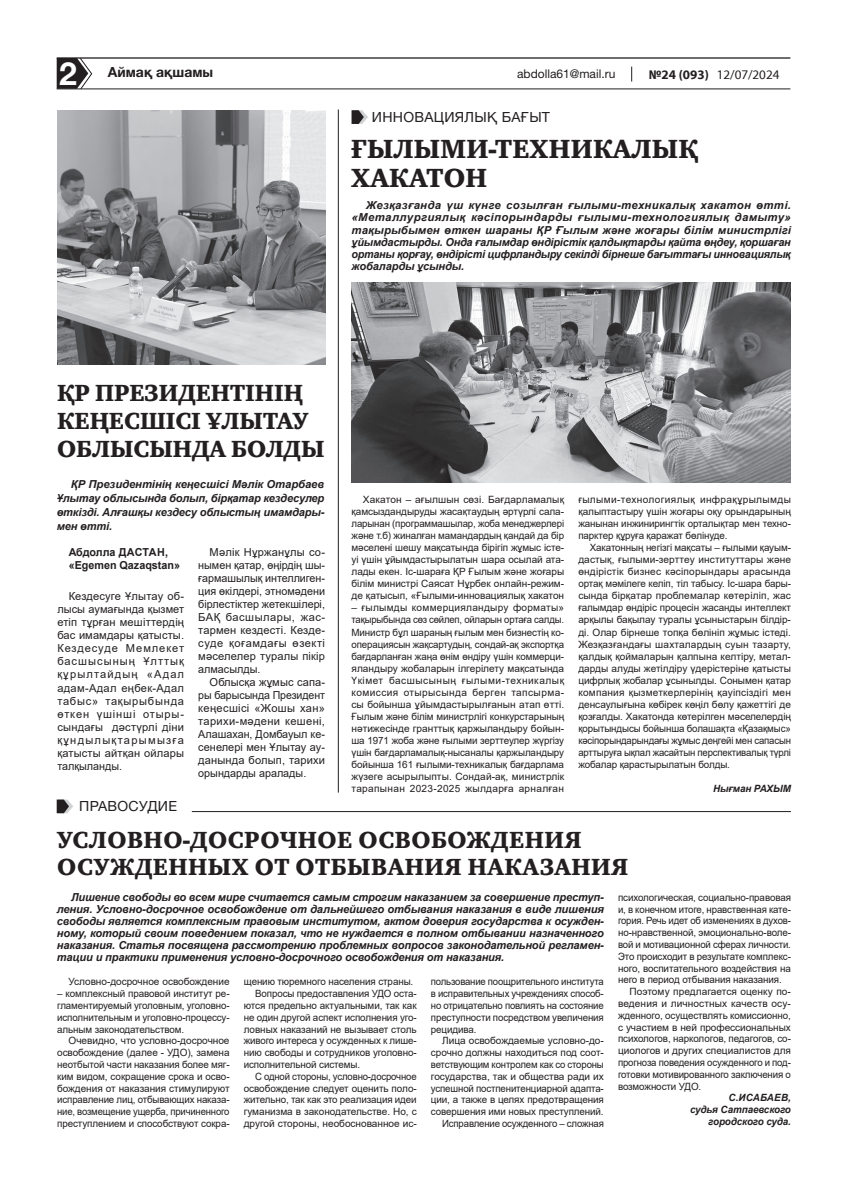
<style>
.page{position:relative;width:842px;height:1191px;background:#fff}
.page>*{position:absolute;margin:0;border:0;box-sizing:border-box;transform-origin:0 0}
.t1{font:700 32px "Helvetica Neue LTW1 G";color:#fff}
.t2{font:27px/29px "Charter ITC Black";letter-spacing:.01em;color:#231f20}
.t3{font:24px/27px "Charter ITC Black";letter-spacing:.02em;color:#231f20}
.t4{font:24px/28px "Charter ITC Black";color:#231f20}
.t5{font:14px "Helvetica Neue LTW1 G";letter-spacing:.02em;color:#231f20}
.t6{font:700 14px "Helvetica Neue LTW1 G";color:#231f20}
.t7{font:13.1px "SM Myriad Pro Regular";color:#231f20}
.t8{font:12px "Helvetica Neue LTW1 G";color:#231f20}
.t9{font:italic 700 11px/12px "Arial";letter-spacing:-.01em;color:#231f20;text-align:justify}
.t10{font:11px/13px "Arial";letter-spacing:.015em;color:#231f20;text-align:justify}
.t11{font:700 11px/13px "Arial";color:#231f20}
.t12{font:10px/12px "Arial";letter-spacing:-.01em;color:#231f20;text-align:justify}
.t13{font:10px/11.8px "Arial";letter-spacing:-.01em;color:#231f20;text-align:justify;scale:.96 1}
.t14{font:italic 700 10px/11.8px "Arial";letter-spacing:-.01em;color:#231f20;text-align:right}
.t15{font:10px "Arial";letter-spacing:-.01em;color:#231f20;scale:.95 1}
.t16{font:10px "Arial";letter-spacing:.01em;color:#231f20}
.s1{font-family:"SM Myriad Pro Bold"}
</style>
<div class="page">
<img style="left:57px;top:111px;width:268px;height:254px">
<hr style="left:57px;top:89px;width:733px;height:1px;background:#231f20">
<hr style="left:57px;top:57px;width:733px;height:2px;background:#231f20">
<svg style="left:631px;top:67px;width:1px;height:15px"></svg>
<svg style="left:57px;top:57px;width:36px;height:33px"></svg>
<hr style="left:338px;top:109px;width:1px;height:683px;background:#231f20">
<hr style="left:192px;top:811px;width:599px;height:1px;background:#231f20">
<img style="left:351px;top:282px;width:440px;height:200px">
<svg style="left:351px;top:110px;width:17px;height:14px"></svg>
<svg style="left:57px;top:799px;width:16px;height:14px"></svg>
<h1 class="t1" style="left:59px;top:53px;width:19px">2</h1>
<h3 class="t6" style="left:108px;top:63px;width:107px">Aймақ ақшамы</h3>
<p class="t8" style="left:517px;top:66px;width:100px">abdolla61@mail.ru</p>
<h3 class="t7" style="left:649px;top:66px;width:132px"><span class="s1">№24 (093)</span> 12/07/2024</h3>
<h3 class="t5" style="left:372px;top:108px;width:180px">ИННОВАЦИЯЛЫҚ БАҒЫТ</h3>
<h2 class="t2" style="left:351px;top:135px;width:348px">ҒЫЛЫМИ-ТЕХНИКАЛЫҚ<br>ХАКАТОН</h2>
<p class="t9" style="left:351px;top:200px;width:441px;text-indent:14px">Жезқазғанда үш күнге созылған ғылыми-техникалық хакатон өтті. «Металлургиялық кәсіпорындарды ғылыми-технологиялық дамыту» тақырыбымен өткен шараны ҚР Ғылым және жоғары білім министрлігі ұйымдастырды. Онда ғалымдар өндірістік қалдықтарды қайта өңдеу, қоршаған ортаны қорғау, өндірісті цифрландыру секілді бірнеше бағыттағы инновациялық жобаларды ұсынды.</p>
<h3 class="t4" style="left:57px;top:379px;width:269px">ҚР ПРЕЗИДЕНТІНІҢ<br>КЕҢЕСШІСІ ҰЛЫТАУ<br>ОБЛЫСЫНДА БОЛДЫ</h3>
<p class="t9" style="left:57px;top:478px;width:269px;line-height:14px;text-indent:14px">ҚР Президентінің кеңесшісі Мәлік Отарбаев Ұлытау облысында болып, бірқатар кездесулер өткізді. Алғашқы кездесу облыстың имамдары&shy;мен өтті.</p>
<p class="t11" style="left:69px;top:545px;width:113px">Абдолла ДАСТАН, «Egemen Qazaqstan»</p>
<p class="t10" style="left:57px;top:590px;width:128px;text-indent:11px">Кездесуге Ұлытау об&shy;лысы аумағында қызмет етіп тұрған мешіттердің бас имамдары қатысты.<br>Кездесуде Мемлекет басшысының Ұлттық құрылтайдың «Адал адам-Адал еңбек-Адал табыс» тақырыбында өткен үшінші отыры&shy;сындағы дәстүрлі діни құндылықтарымызға қатысты айтқан ойлары талқыланды.</p>
<p class="t10" style="left:198px;top:545px;width:128px;text-indent:11px">Мәлік Нұржанұлы со&shy;нымен қатар, өңірдің шы&shy;ғармашылық интеллиген&shy;ция өкілдері, этномәдени бірлестіктер жетекшілері, БАҚ басшылары, жас&shy;тармен кездесті. Кезде&shy;суде қоғамдағы өзекті мәселелер туралы пікір алмасылды.</p>
<p class="t10" style="left:198px;top:675px;width:128px;text-indent:11px">Облысқа жұмыс сапа&shy;ры барысында Президент кеңесшісі «Жошы хан» тарихи-мәдени кешені, Алашахан, Домбауыл ке&shy;сенелері мен Ұлытау ау&shy;данында болып, тарихи орындарды аралады.</p>
<h3 class="t5" style="left:79px;top:797px;width:99px">ПРАВОСУДИЕ</h3>
<p class="t12" style="left:351px;top:494px;width:214px;text-indent:11px">Хакатон – ағылшын сөзі. Бағдарламалық қамсыздандыруды жасақтаудың әртүрлі сала&shy;ларынан (программашылар, жоба менеджерлері және т.б) жиналған мамандардың қандай да бір мәселені шешу мақсатында бірігіп жұмыс істе&shy;уі үшін ұйымдастырылатын шара осылай ата&shy;лады екен. Іс-шараға ҚР Ғылым және жоғары білім министрі Саясат Нұрбек онлайн-режим&shy;де қатысып, «Ғылыми-инновациялық хакатон</p>
<p class="t12" style="left:351px;top:602px;width:214px">– ғылымды коммерцияландыру форматы» тақырыбында сөз сөйлеп, ойларын ортаға салды.<br>Министр бұл шараның ғылым мен бизнестің ко&shy;операциясын жақсартудың, сондай-ақ экспортқа бағдарланған жаңа өнім өндіру үшін коммерци&shy;яландыру жобаларын ілгерілету мақсатында Үкімет басшысының ғылыми-техникалық комиссия отырысында берген тапсырма&shy;сы бойынша ұйымдастырылғанын атап өтті.<br>Ғылым және білім министрлігі конкурстарының нәтижесінде гранттық қаржыландыру бойын&shy;ша 1971 жоба және ғылыми зерттеулер жүргізу үшін бағдарламалық-нысаналы қаржыландыру бойынша 161 ғылыми-техникалық бағдарлама жүзеге асырылыпты. Сондай-ақ, министрлік тарапынан 2023-2025 жылдарға арналған</p>
<p class="t12" style="left:578px;top:494px;width:214px">ғылыми-технологиялық инфрақұрылымды қалыптастыру үшін жоғары оқу орындарының жанынан инжинирингтік орталықтар мен техно&shy;парктер құруға қаражат бөлінуде.</p>
<p class="t12" style="left:578px;top:542px;width:214px;text-indent:11px">Хакатонның негізгі мақсаты – ғылыми қауым&shy;дастық, ғылыми-зерттеу институттары және өндірістік бизнес кәсіпорындары арасында ортақ мәмілеге келіп, тіл табысу. Іс-шара бары&shy;сында бірқатар проблемалар көтеріліп, жас ғалымдар өндіріс процесін жасанды интеллект арқылы бақылау туралы ұсыныстарын білдір&shy;ді. Олар бірнеше топқа бөлініп жұмыс істеді.<br>Жезқазғандағы шахталардың суын тазарту, қалдық қоймаларын қалпына келтіру, метал&shy;дарды алуды жетілдіру үдерістеріне қатысты цифрлық жобалар ұсынылды. Сонымен қатар компания қызметкерлерінің қауіпсіздігі мен денсаулығына көбірек көңіл бөлу қажеттігі де қозғалды. Хакатонда көтерілген мәселелердің қорытындысы бойынша болашақта «Қазақмыс» кәсіпорындарындағы жұмыс деңгейі мен сапасын арттыруға ықпал жасайтын перспективалық түрлі жобалар қарастырылатын болды.</p>
<p class="t14" style="left:713px;top:782px;width:79px">Нығман РАХЫМ</p>
<h3 class="t3" style="left:57px;top:827px;width:572px">УСЛОВНО-ДОСРОЧНОЕ ОСВОБОЖДЕНИЯ<br>ОСУЖДЕННЫХ ОТ ОТБЫВАНИЯ НАКАЗАНИЯ</h3>
<p class="t9" style="left:57px;top:891px;width:549px;text-indent:14px">Лишение свободы во всем мире считается самым строгим наказанием за совершение преступ&shy;ления. Условно-досрочное освобождение от дальнейшего отбывания наказания в виде лишения свободы является комплексным правовым институтом, актом доверия государства к осужден&shy;ному, который своим поведением показал, что не нуждается в полном отбывании назначенного наказания. Статья посвящена рассмотрению проблемных вопросов законодательной регламен&shy;тации и практики применения условно-досрочного освобождения от наказания.</p>
<p class="t12" style="left:69px;top:975px;width:163px">Условно-досрочное освобождение</p>
<p class="t12" style="left:57px;top:987px;width:174px">– комплексный правовой институт ре&shy;гламентируемый уголовным, уголовно&shy;исполнительным и уголовно-процессу&shy;альным законодательством.</p>
<p class="t12" style="left:57px;top:1035px;width:174px;text-indent:11px">Очевидно, что условно-досрочное освобождение (далее - УДО), замена неотбытой части наказания более мяг&shy;ким видом, сокращение срока и осво&shy;бождения от наказания стимулируют исправление лиц, отбывающих наказа&shy;ние, возмещение ущерба, причиненного преступлением и способствуют сокра-</p>
<p class="t12" style="left:618px;top:891px;width:174px">психологическая, социально-правовая</p>
<p class="t13" style="left:618px;top:903px;width:182px">и, в конечном итоге, нравственная кате-</p>
<p class="t15" style="left:618px;top:914px;width:184px">гория. Речь идет об изменениях в духов-</p>
<p class="t12" style="left:618px;top:926px;width:174px">но-нравственной, эмоционально-воле-</p>
<p class="t13" style="left:618px;top:938px;width:182px">вой и мотивационной сферах личности.</p>
<p class="t12" style="left:618px;top:950px;width:174px">Это происходит в результате комплекс-</p>
<p class="t12" style="left:618px;top:962px;width:174px">ного, воспитательного воздействия на</p>
<p class="t12" style="left:618px;top:973px;width:165px">него в период отбывания наказания.</p>
<p class="t12" style="left:629px;top:985px;width:163px">Поэтому предлагается оценку по-</p>
<p class="t16" style="left:618px;top:996px;width:174px">ведения и личностных качеств осу-</p>
<p class="t12" style="left:618px;top:1009px;width:174px">жденного, осуществлять комиссионно,</p>
<p class="t12" style="left:618px;top:1021px;width:174px">с участием в ней профессиональных</p>
<p class="t12" style="left:618px;top:1032px;width:174px">психологов, наркологов, педагогов, со-</p>
<p class="t12" style="left:618px;top:1044px;width:174px">циологов и других специалистов для</p>
<p class="t13" style="left:618px;top:1056px;width:182px">прогноза поведения осужденного и под-</p>
<p class="t12" style="left:618px;top:1068px;width:174px">готовки мотивированного заключения о</p>
<p class="t12" style="left:618px;top:1080px;width:85px">возможности УДО.</p>
<p class="t14" style="left:690px;top:1092px;width:102px">С.ИСАБАЕВ,<br>судья Сатпаевского городского суда.</p>
<p class="t12" style="left:244px;top:975px;width:171px">щению тюремного населения страны.</p>
<p class="t12" style="left:255px;top:987px;width:163px">Вопросы предоставления УДО оста-</p>
<p class="t12" style="left:244px;top:999px;width:174px">ются предельно актуальными, так как</p>
<p class="t12" style="left:244px;top:1011px;width:174px">не один другой аспект исполнения уго-</p>
<p class="t12" style="left:244px;top:1023px;width:174px">ловных наказаний не вызывает столь</p>
<p class="t12" style="left:244px;top:1034px;width:174px">живого интереса у осужденных к лише-</p>
<p class="t12" style="left:244px;top:1046px;width:174px">нию свободы и сотрудников уголовно-</p>
<p class="t12" style="left:244px;top:1058px;width:118px">исполнительной системы.</p>
<p class="t13" style="left:255px;top:1070px;width:170px">С одной стороны, условно-досрочное</p>
<p class="t12" style="left:244px;top:1082px;width:174px">освобождение следует оценить поло-</p>
<p class="t12" style="left:244px;top:1093px;width:174px">жительно, так как это реализация идеи</p>
<p class="t12" style="left:244px;top:1105px;width:174px">гуманизма в законодательстве. Но, с</p>
<p class="t12" style="left:244px;top:1117px;width:174px">другой стороны, необоснованное ис-</p>
<p class="t13" style="left:431px;top:976px;width:182px">пользование поощрительного института в исправительных учреждениях способ&shy;но отрицательно повлиять на состояние преступности посредством увеличения рецидива.</p>
<p class="t12" style="left:431px;top:1035px;width:174px;text-align:right">Лица освобождаемые условно-до&shy;срочно должны находиться под соот&shy;ветствующим контролем как со стороны государства, так и общества ради их успешной постпенитенциарной адапта&shy;ции, а также в целях предотвращения совершения ими новых преступлений.<br>Исправление осужденного – сложная</p>
</div>
